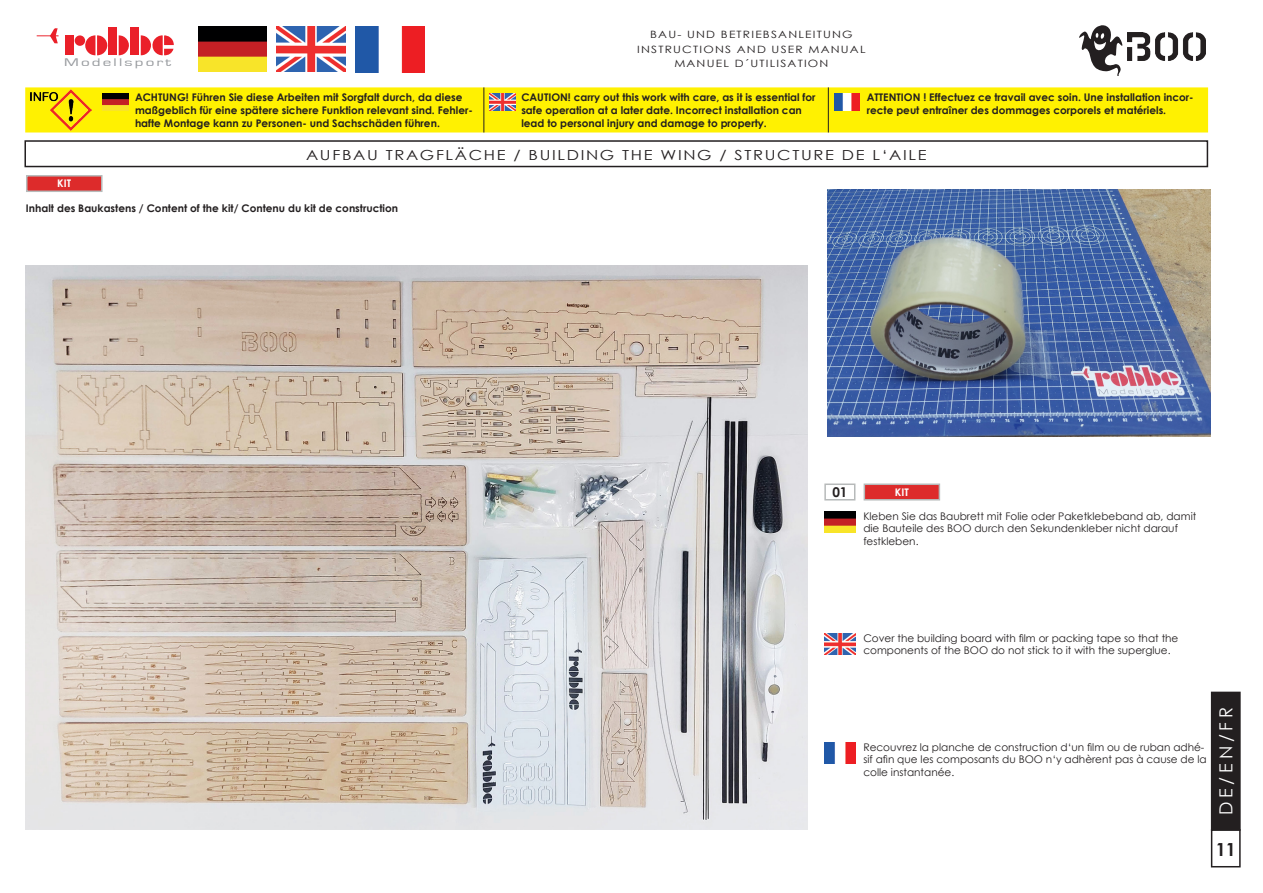
<style>
.page{position:relative;width:1263px;height:893px;background:#fff}
.page>*{position:absolute;margin:0;border:0;box-sizing:border-box;transform-origin:0 0}
.t1{font:18px "Century Gothic";color:#fff}
.t2{font:700 18px "Century Gothic";color:#231f20}
.t3{font:13.8px "Century Gothic";letter-spacing:.1em;color:#231f20;scale:1.19 1}
.t4{font:700 13.5px "Century Gothic";color:#231f20}
.t5{font:11.4px "Eurostile";letter-spacing:.125em;color:#989b9f;scale:1.5 1}
.t6{font:700 10.5px/12.6px "Century Gothic";color:#231f20}
.t7{font:10.5px/12.6px "Century Gothic";color:#231f20}
.t8{font:700 10.5px "Century Gothic";color:#fff}
.t9{font:10.05px/14.4px "Century Gothic";letter-spacing:.1em;color:#231f20;text-align:center;scale:1.19 1}
</style>
<div class="page">
<div style="left:1211px;top:692px;width:29px;height:138px;background:#231f20"></div>
<div style="left:1211px;top:692px;width:30px;height:139px;border:2px solid #231f20"></div>
<div style="left:1211px;top:829px;width:30px;height:38px;border:2px solid #231f20"></div>
<div style="left:108px;top:28px;width:9px;height:27px;background:#ea2029"></div>
<div style="left:131px;top:28px;width:8px;height:27px;background:#ea2029"></div>
<div style="left:66px;top:35px;width:8px;height:20px;background:#ea2029"></div>
<svg style="left:119px;top:35px;width:10px;height:20px"></svg>
<svg style="left:85px;top:35px;width:23px;height:20px"></svg>
<div style="left:75px;top:35px;width:10px;height:11px;background:#ea2029;border-radius:50%"></div>
<svg style="left:37px;top:28px;width:22px;height:15px"></svg>
<svg style="left:141px;top:35px;width:33px;height:21px"></svg>
<svg style="left:1079px;top:25px;width:44px;height:51px"></svg>
<img style="left:1127px;top:32px;width:78px;height:28px">
<img style="left:198px;top:26px;width:68px;height:46px">
<img style="left:277px;top:26px;width:68px;height:46px">
<img style="left:356px;top:26px;width:68px;height:46px">
<div style="left:24px;top:140px;width:1184px;height:27px;border:2px solid #231f20"></div>
<div style="left:25px;top:87px;width:1183px;height:45px;background:#fff101"></div>
<hr style="left:484px;top:87px;width:1px;height:45px;background:#231f20">
<hr style="left:828px;top:87px;width:1px;height:45px;background:#231f20">
<img style="left:31px;top:89px;width:60px;height:42px">
<img style="left:103px;top:93px;width:25px;height:17px">
<img style="left:490px;top:93px;width:25px;height:17px">
<img style="left:834px;top:93px;width:26px;height:17px">
<div style="left:824px;top:483px;width:31px;height:17px;border:2px solid #b7baba"></div>
<div style="left:864px;top:484px;width:75px;height:16px;background:#dd2b2b"></div>
<div style="left:863px;top:483px;width:77px;height:17px;border:2px solid #b7baba"></div>
<img style="left:828px;top:189px;width:382px;height:247px">
<img style="left:824px;top:512px;width:31px;height:20px">
<img style="left:824px;top:634px;width:31px;height:20px">
<img style="left:824px;top:743px;width:31px;height:20px">
<img style="left:26px;top:266px;width:782px;height:563px">
<div style="left:27px;top:176px;width:75px;height:15px;background:#dd2b2b"></div>
<div style="left:26px;top:175px;width:77px;height:17px;border:2px solid #b7baba"></div>
<p class="t9" style="left:637px;top:27px;width:193px">BAU- UND BETRIEBSANLEITUNG<br>INSTRUCTIONS AND USER MANUAL</p>
<p class="t5" style="left:64px;top:56px;width:73px">Modellsport</p>
<p class="t9" style="left:674px;top:56px;width:131px">MANUEL D´UTILISATION</p>
<p class="t6" style="left:135px;top:91px;width:339px">ACHTUNG! Führen Sie diese Arbeiten mit Sorgfalt durch, da diese maßgeblich für eine spätere sichere Funktion relevant sind. Fehler&shy;hafte Montage kann zu Personen- und Sachschäden führen.</p>
<p class="t6" style="left:521px;top:91px;width:296px">CAUTION! carry out this work with care, as it is essential for safe operation at a later date. Incorrect installation can lead to personal injury and damage to property.</p>
<p class="t6" style="left:867px;top:91px;width:328px">ATTENTION ! Effectuez ce travail avec soin. Une installation incor&shy;recte peut entraîner des dommages corporels et matériels.</p>
<p class="t8" style="left:57px;top:176px;width:15px">KIT</p>
<p class="t3" style="left:306px;top:145px;width:523px">AUFBAU TRAGFLÄCHE / BUILDING THE WING / STRUCTURE DE L‘AILE</p>
<p class="t6" style="left:26px;top:202px;width:374px">Inhalt des Baukastens / Content of the kit/ Contenu du kit de construction</p>
<p class="t4" style="left:832px;top:482px;width:17px">01</p>
<p class="t8" style="left:895px;top:484px;width:15px">KIT</p>
<p class="t7" style="left:863px;top:509px;width:334px">Kleben Sie das Baubrett mit Folie oder Paketklebeband ab, damit die Bauteile des BOO durch den Sekundenkleber nicht darauf festkleben.</p>
<p class="t7" style="left:863px;top:631px;width:317px">Cover the building board with film or packing tape so that the components of the BOO do not stick to it with the superglue.</p>
<p class="t7" style="left:863px;top:740px;width:345px">Recouvrez la planche de construction d‘un film ou de ruban adhé&shy;sif afin que les composants du BOO n‘y adhèrent pas à cause de la colle instantanée.</p>
<h1 class="t1" style="left:1213px;top:815px;width:109px;rotate:-90deg">DE/EN/FR</h1>
<h1 class="t2" style="left:1216px;top:836px;width:22px">11</h1>
</div>
